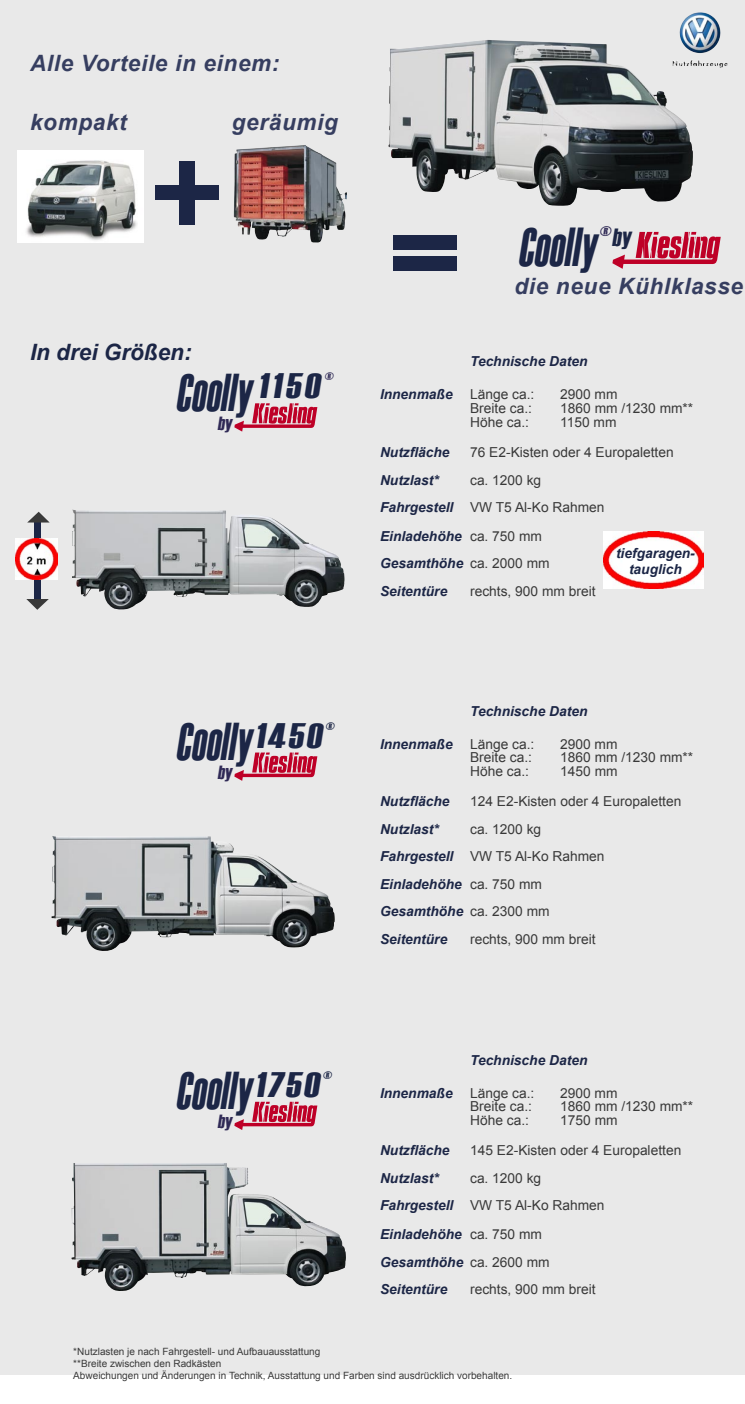
<style>
.page{position:relative;width:745px;height:1404px;background:#fff}
.page>*{position:absolute;margin:0;border:0;box-sizing:border-box;transform-origin:0 0}
.t1{font:italic 54.62px "Haettenschweiler";color:#1c2646;scale:.74 1}
.t2{font:italic 53px "Haettenschweiler";color:#1c2646;scale:.74 1}
.t3{font:italic 700 22.5px "Arial";letter-spacing:.03em;color:#363e60}
.t4{font:italic 700 22.5px "Arial";color:#1c2646}
.t5{font:italic 19.5px "Haettenschweiler";color:#1c2646;scale:1.12 1}
.t6{font:italic 19.5px "Haettenschweiler";color:#302a56;scale:1.12 1}
.t7{font:italic 19px "Haettenschweiler";color:#302a56}
.t8{font:13.75px "Arial";color:#393939}
.t9{font:italic 700 13.75px "Arial";color:#1c2646}
.t10{font:10px "Arial";color:#393939}
.s1{font-weight:700;font-style:italic;color:#1c2646}
.s2{font-weight:400;font-style:normal;color:#393939}
</style>
<div class="page">
<div style="left:0;top:0;width:744px;height:1374px;background:#e9e9e9"></div>
<svg style="left:234px;top:403px;width:83px;height:28px"></svg>
<svg style="left:234px;top:752px;width:83px;height:28px"></svg>
<svg style="left:234px;top:1101px;width:83px;height:28px"></svg>
<img style="left:51px;top:836px;width:283px;height:115px">
<img style="left:71px;top:1163px;width:275px;height:128px">
<div style="left:34px;top:520px;width:7px;height:84px;background:#1c2646"></div>
<svg style="left:26px;top:599px;width:23px;height:10px"></svg>
<svg style="left:28px;top:511px;width:21px;height:11px"></svg>
<img style="left:15px;top:538px;width:43px;height:41px">
<img style="left:603px;top:531px;width:100px;height:57px">
<img style="left:72px;top:509px;width:272px;height:101px">
<img style="left:697px;top:12px;width:20px;height:12px">
<div style="left:180px;top:161px;width:15px;height:63px;background:#1c2646"></div>
<div style="left:155px;top:185px;width:64px;height:15px;background:#1c2646"></div>
<div style="left:393px;top:256px;width:63px;height:15px;background:#1c2646"></div>
<div style="left:393px;top:235px;width:63px;height:15px;background:#1c2646"></div>
<svg style="left:612px;top:232px;width:108px;height:37px"></svg>
<img style="left:388px;top:40px;width:304px;height:166px">
<img style="left:18px;top:151px;width:125px;height:91px">
<img style="left:233px;top:145px;width:113px;height:98px">
<p class="t3" style="left:30px;top:48px;width:251px">Alle Vorteile in einem:</p>
<p class="t3" style="left:30px;top:107px;width:98px">kompakt</p>
<p class="t3" style="left:231px;top:107px;width:107px">geräumig</p>
<p class="t4" style="left:30px;top:337px;width:163px">In drei Größen:</p>
<p class="t6" style="left:323px;top:366px;width:13px">®</p>
<p class="t2" style="left:175px;top:356px;width:206px">Coolly<sup>1</sup> <sup>1</sup> <sup>5</sup> <sup>0</sup></p>
<p class="t7" style="left:217px;top:410px;width:20px">by</p>
<p class="t1" style="left:517px;top:209px;width:160px">Coolly<sup>®</sup> <sup>by</sup></p>
<p class="t3" style="left:514px;top:271px;width:230px">die neue Kühlklasse</p>
<p class="t9" style="left:470px;top:352px;width:119px">Technische Daten</p>
<p class="t9" style="left:380px;top:385px;width:74px">Innenmaße</p>
<p class="t8" style="left:470px;top:385px;width:66px">Länge ca.:</p>
<p class="t8" style="left:560px;top:385px;width:59px">2900 mm</p>
<p class="t8" style="left:470px;top:399px;width:63px">Breite ca.:</p>
<p class="t8" style="left:560px;top:399px;width:134px">1860 mm /1230 mm**</p>
<p class="t8" style="left:470px;top:413px;width:60px">Höhe ca.:</p>
<p class="t8" style="left:560px;top:413px;width:58px">1150 mm</p>
<p class="t9" style="left:380px;top:443px;width:71px">Nutzfläche</p>
<p class="t8" style="left:470px;top:443px;width:205px">76 E2-Kisten oder 4 Europaletten</p>
<p class="t9" style="left:380px;top:471px;width:60px">Nutzlast*</p>
<p class="t8" style="left:470px;top:471px;width:73px">ca. 1200 kg</p>
<p class="t8" style="left:380px;top:498px;width:226px"><span class="s1">Fahrgestell</span> VW T5 Al-Ko Rahmen</p>
<p class="t9" style="left:380px;top:527px;width:163px">Einladehöhe <span class="s2">ca. 750 mm</span></p>
<p class="t9" style="left:380px;top:554px;width:171px">Gesamthöhe <span class="s2">ca. 2000 mm</span></p>
<p class="t9" style="left:380px;top:582px;width:69px">Seitentüre</p>
<p class="t8" style="left:470px;top:582px;width:127px">rechts, 900 mm breit</p>
<p class="t9" style="left:615px;top:544px;width:80px">tiefgaragen-</p>
<p class="t9" style="left:628px;top:560px;width:54px">tauglich</p>
<p class="t5" style="left:324px;top:715px;width:13px">®</p>
<p class="t2" style="left:175px;top:705px;width:208px">Coolly<sup>1</sup> <sup>4</sup> <sup>5</sup> <sup>0</sup></p>
<p class="t7" style="left:217px;top:759px;width:20px">by</p>
<p class="t9" style="left:470px;top:701px;width:119px">Technische Daten</p>
<p class="t9" style="left:380px;top:734px;width:74px">Innenmaße</p>
<p class="t8" style="left:470px;top:734px;width:66px">Länge ca.:</p>
<p class="t8" style="left:560px;top:734px;width:59px">2900 mm</p>
<p class="t8" style="left:470px;top:748px;width:63px">Breite ca.:</p>
<p class="t8" style="left:560px;top:748px;width:134px">1860 mm /1230 mm**</p>
<p class="t8" style="left:470px;top:762px;width:60px">Höhe ca.:</p>
<p class="t8" style="left:560px;top:762px;width:59px">1450 mm</p>
<p class="t9" style="left:380px;top:792px;width:71px">Nutzfläche</p>
<p class="t8" style="left:470px;top:792px;width:212px">124 E2-Kisten oder 4 Europaletten</p>
<p class="t9" style="left:380px;top:820px;width:60px">Nutzlast*</p>
<p class="t8" style="left:470px;top:820px;width:73px">ca. 1200 kg</p>
<p class="t8" style="left:380px;top:847px;width:226px"><span class="s1">Fahrgestell</span> VW T5 Al-Ko Rahmen</p>
<p class="t9" style="left:380px;top:875px;width:163px">Einladehöhe <span class="s2">ca. 750 mm</span></p>
<p class="t9" style="left:380px;top:902px;width:171px">Gesamthöhe <span class="s2">ca. 2300 mm</span></p>
<p class="t9" style="left:380px;top:930px;width:69px">Seitentüre</p>
<p class="t8" style="left:470px;top:930px;width:127px">rechts, 900 mm breit</p>
<p class="t5" style="left:322px;top:1064px;width:13px">®</p>
<p class="t2" style="left:175px;top:1054px;width:205px">Coolly<sup>1</sup> <sup>7</sup> <sup>5</sup> <sup>0</sup></p>
<p class="t7" style="left:217px;top:1108px;width:20px">by</p>
<p class="t9" style="left:470px;top:1050px;width:119px">Technische Daten</p>
<p class="t9" style="left:380px;top:1083px;width:74px">Innenmaße</p>
<p class="t8" style="left:470px;top:1083px;width:66px">Länge ca.:</p>
<p class="t8" style="left:560px;top:1083px;width:59px">2900 mm</p>
<p class="t8" style="left:470px;top:1097px;width:63px">Breite ca.:</p>
<p class="t8" style="left:560px;top:1097px;width:134px">1860 mm /1230 mm**</p>
<p class="t8" style="left:470px;top:1111px;width:60px">Höhe ca.:</p>
<p class="t8" style="left:560px;top:1111px;width:59px">1750 mm</p>
<p class="t9" style="left:380px;top:1141px;width:71px">Nutzfläche</p>
<p class="t8" style="left:470px;top:1141px;width:212px">145 E2-Kisten oder 4 Europaletten</p>
<p class="t9" style="left:380px;top:1168px;width:60px">Nutzlast*</p>
<p class="t8" style="left:470px;top:1168px;width:73px">ca. 1200 kg</p>
<p class="t8" style="left:380px;top:1196px;width:226px"><span class="s1">Fahrgestell</span> VW T5 Al-Ko Rahmen</p>
<p class="t9" style="left:380px;top:1225px;width:163px">Einladehöhe <span class="s2">ca. 750 mm</span></p>
<p class="t9" style="left:380px;top:1252px;width:171px">Gesamthöhe <span class="s2">ca. 2600 mm</span></p>
<p class="t9" style="left:380px;top:1280px;width:69px">Seitentüre</p>
<p class="t8" style="left:470px;top:1280px;width:127px">rechts, 900 mm breit</p>
<p class="t10" style="left:73px;top:1344px;width:248px">*Nutzlasten je nach Fahrgestell- und Aufbauausstattung</p>
<p class="t10" style="left:73px;top:1356px;width:149px">**Breite zwischen den Radkästen</p>
<p class="t10" style="left:73px;top:1368px;width:440px">Abweichungen und Änderungen in Technik, Ausstattung und Farben sind ausdrücklich vorbehalten.</p>
</div>
